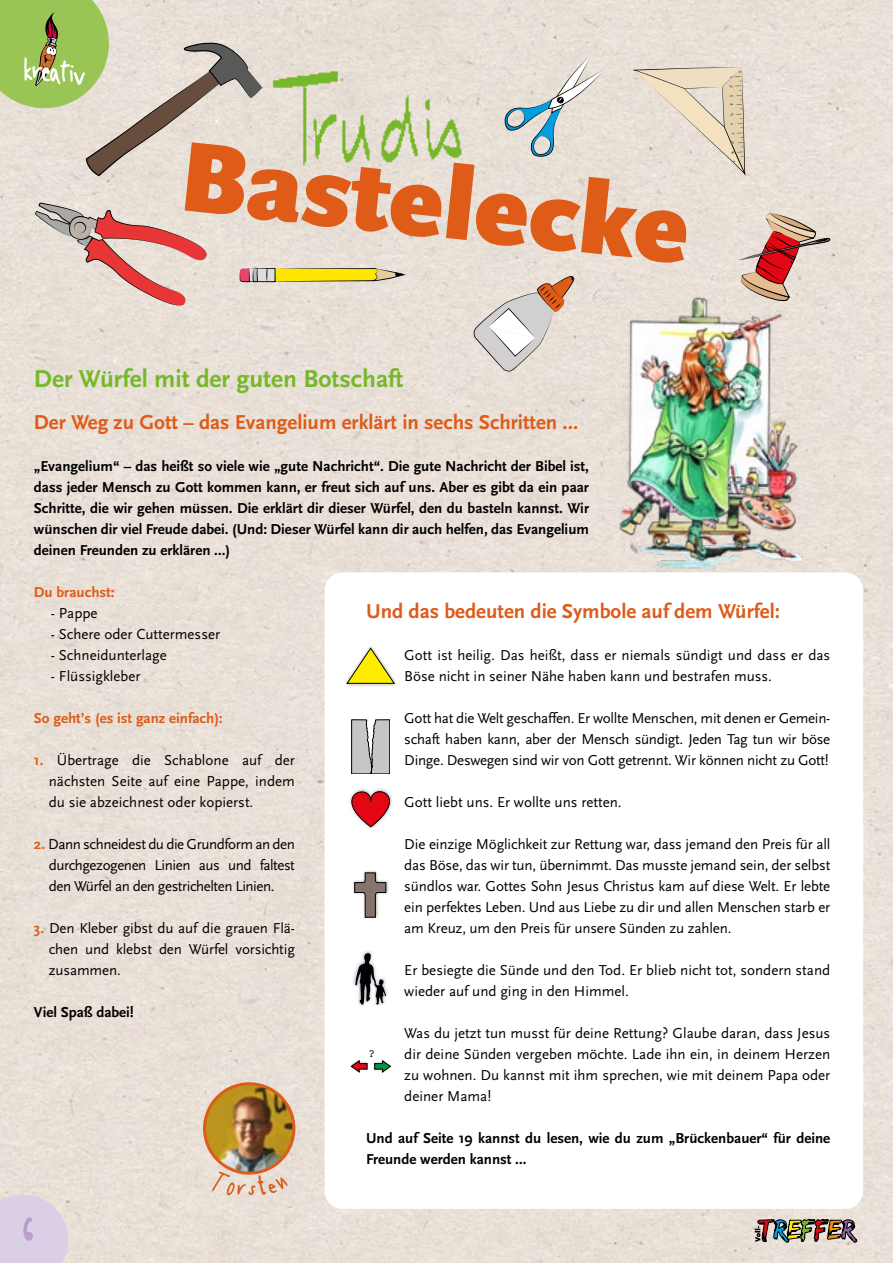
<style>
.page{position:relative;width:893px;height:1263px;background:#e8e0d8}
.page>*{position:absolute;margin:0;border:0;box-sizing:border-box;transform-origin:0 0}
.t1{font:103.5px "Handschrift";color:#ba9fcb}
.t2{font:51px "Handschrift";letter-spacing:-.11em;color:#fff}
.t3{font:700 25.5px "Scala Sans OT";color:#76b82a}
.t4{font:700 21px "Scala Sans OT";color:#de5b18}
.t5{font:15px/21px "Scala Sans OT";color:#000;text-align:justify}
.t6{font:700 15px/21px "Scala Sans OT";color:#000;text-align:justify}
.t7{font:700 15px "Scala Sans OT";color:#de5b18}
.t8{font:10.95px "Courier";color:#000}
.s1{font-weight:700;color:#de5b18}
</style>
<div class="page">
<div style="left:325px;top:572px;width:538px;height:637px;background:#fff;border-radius:18px"></div>
<img style="left:605px;top:277px;width:229px;height:295px">
<svg style="left:185px;top:142px;width:502px;height:122px;background:#e4ac8e"></svg>
<img style="left:260px;top:51px;width:222px;height:130px">
<svg style="left:632px;top:67px;width:114px;height:109px;background:#e3d7c6"></svg>
<svg style="left:35px;top:203px;width:176px;height:105px;background:#deb7b0"></svg>
<svg style="left:739px;top:213px;width:92px;height:88px;background:#d3a79d"></svg>
<svg style="left:473px;top:274px;width:102px;height:98px;background:#ddd0c7"></svg>
<svg style="left:240px;top:268px;width:166px;height:14px;background:#d5be45"></svg>
<svg style="left:505px;top:55px;width:100px;height:102px;background:#d0d3d1"></svg>
<svg style="left:0;top:0;width:262px;height:176px;background:#c7c4a4"></svg>
<svg style="left:755px;top:1219px;width:102px;height:24px;background:#8b7c6d"></svg>
<svg style="left:0;top:1195px;width:68px;height:68px;background:#dcd0e6"></svg>
<img style="left:205px;top:1084px;width:89px;height:89px">
<div style="left:203px;top:1082px;width:92px;height:92px;border:3px solid #de5b18;border-radius:50%"></div>
<img style="left:346px;top:647px;width:50px;height:39px">
<svg style="left:347px;top:648px;width:47px;height:36px"></svg>
<svg style="left:352px;top:720px;width:38px;height:54px;background:#b8b8b8"></svg>
<svg style="left:350px;top:788px;width:42px;height:39px"></svg>
<img style="left:353px;top:871px;width:36px;height:47px">
<svg style="left:354px;top:873px;width:32px;height:44px"></svg>
<img style="left:353px;top:951px;width:35px;height:55px">
<svg style="left:355px;top:952px;width:32px;height:53px"></svg>
<svg style="left:374px;top:1060px;width:17px;height:12px"></svg>
<svg style="left:351px;top:1060px;width:16px;height:12px"></svg>
<svg style="left:209px;top:1170px;width:79px;height:26px;background:#e6d7cd"></svg>
<h2 class="t2" style="left:22px;top:48px;width:67px">kreativ</h2>
<h3 class="t3" style="left:34px;top:364px;width:371px">Der Würfel mit der guten Botschaft</h3>
<h3 class="t4" style="left:34px;top:410px;width:546px">Der Weg zu Gott – das Evangelium erklärt in sechs Schritten …</h3>
<p class="t6" style="left:34px;top:456px;width:557px">„Evangelium“ – das heißt so viele wie „gute Nachricht“. Die gute Nachricht der Bibel ist, dass jeder Mensch zu Gott kommen kann, er freut sich auf uns. Aber es gibt da ein paar Schritte, die wir gehen müssen. Die erklärt dir dieser Würfel, den du basteln kannst. Wir wünschen dir viel Freude dabei. (Und: Dieser Würfel kann dir auch helfen, das Evangelium deinen Freunden zu erklären …)</p>
<p class="t7" style="left:34px;top:583px;width:82px">Du brauchst:</p>
<p class="t5" style="left:51px;top:603px;width:48px">- Pappe</p>
<p class="t5" style="left:51px;top:624px;width:171px">- Schere oder Cuttermesser</p>
<p class="t5" style="left:51px;top:645px;width:117px">- Schneidunterlage</p>
<p class="t5" style="left:51px;top:666px;width:91px">- Flüssigkleber</p>
<p class="t7" style="left:34px;top:709px;width:190px">So geht’s (es ist ganz einfach):</p>
<p class="t5" style="left:49px;top:750px;width:248px;text-indent:-15px"><span class="s1">1.</span> Übertrage die Schablone auf der nächsten Seite auf eine Pappe, indem du sie abzeichnest oder kopierst.</p>
<p class="t5" style="left:49px;top:834px;width:248px;text-indent:-15px"><span class="s1">2.</span> Dann schneidest du die Grundform an den durchgezogenen Linien aus und faltest den Würfel an den gestrichelten Linien.</p>
<p class="t5" style="left:49px;top:918px;width:248px;text-indent:-15px"><span class="s1">3.</span> Den Kleber gibst du auf die grauen Flä&shy;chen und klebst den Würfel vorsichtig zusammen.</p>
<p class="t6" style="left:34px;top:1002px;width:101px">Viel Spaß dabei!</p>
<h3 class="t4" style="left:366px;top:599px;width:415px">Und das bedeuten die Symbole auf dem Würfel:</h3>
<p class="t5" style="left:404px;top:645px;width:427px">Gott ist heilig. Das heißt, dass er niemals sündigt und dass er das<br>Böse nicht in seiner Nähe haben kann und bestrafen muss.</p>
<p class="t5" style="left:404px;top:708px;width:428px">Gott hat die Welt geschaffen. Er wollte Menschen, mit denen er Gemein&shy;schaft haben kann, aber der Mensch sündigt. Jeden Tag tun wir böse Dinge. Deswegen sind wir von Gott getrennt. Wir können nicht zu Gott!</p>
<p class="t5" style="left:404px;top:792px;width:219px">Gott liebt uns. Er wollte uns retten.</p>
<p class="t5" style="left:404px;top:834px;width:428px">Die einzige Möglichkeit zur Rettung war, dass jemand den Preis für all das Böse, das wir tun, übernimmt. Das musste jemand sein, der selbst sündlos war. Gottes Sohn Jesus Christus kam auf diese Welt. Er lebte ein perfektes Leben. Und aus Liebe zu dir und allen Menschen starb er am Kreuz, um den Preis für unsere Sünden zu zahlen.</p>
<p class="t5" style="left:404px;top:960px;width:427px">Er besiegte die Sünde und den Tod. Er blieb nicht tot, sondern stand wieder auf und ging in den Himmel.</p>
<p class="t5" style="left:404px;top:1023px;width:427px">Was du jetzt tun musst für deine Rettung? Glaube daran, dass Jesus dir deine Sünden vergeben möchte. Lade ihn ein, in deinem Herzen zu wohnen. Du kannst mit ihm sprechen, wie mit deinem Papa oder deiner Mama!</p>
<p class="t6" style="left:366px;top:1128px;width:466px">Und auf Seite 19 kannst du lesen, wie du zum „Brückenbauer“ für deine<br>Freunde werden kannst …</p>
<p class="t8" style="left:368px;top:1045px;width:8px">?</p>
<h1 class="t1" style="left:18px;top:1189px;width:22px">6</h1>
</div>
